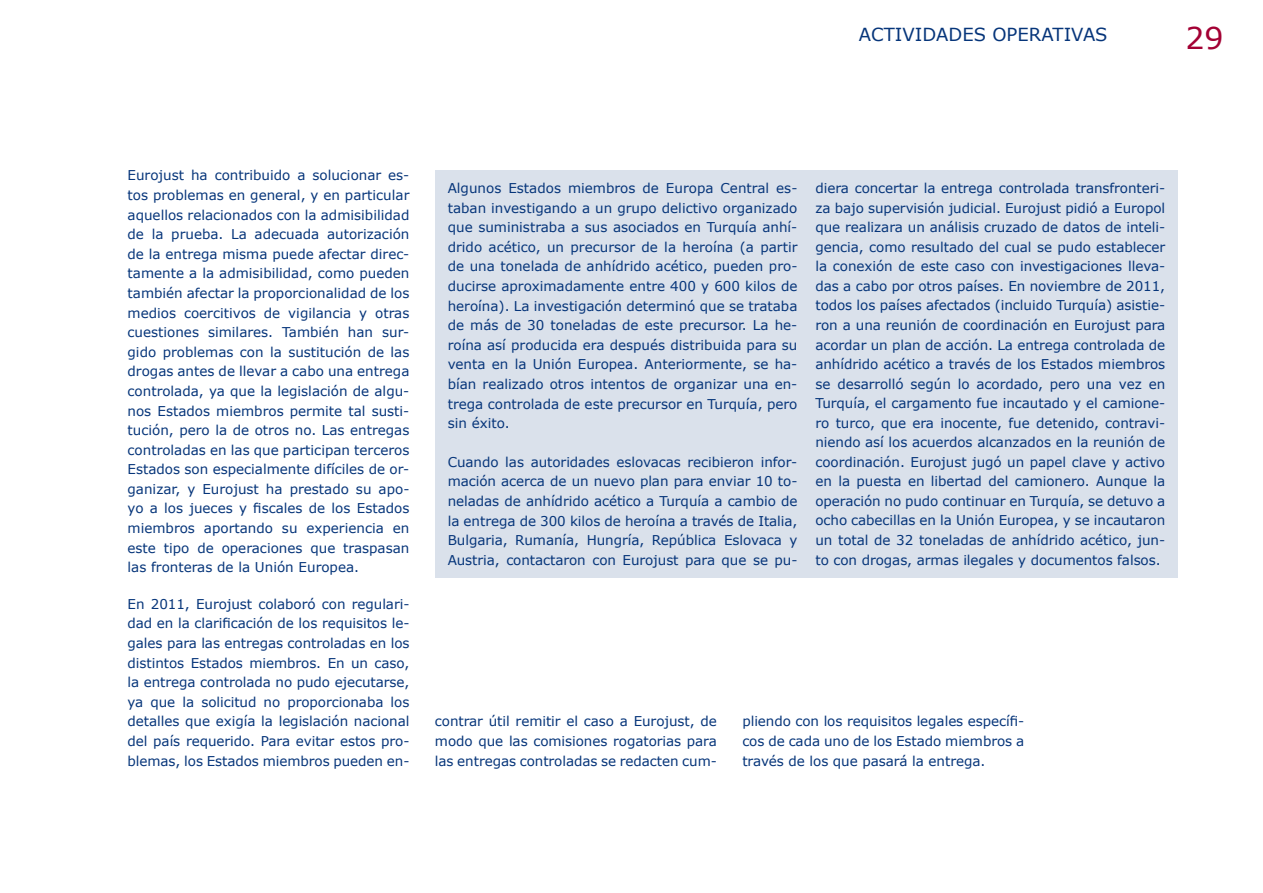
<style>
.page{position:relative;width:1263px;height:893px;background:#fff}
.page>*{position:absolute;margin:0;border:0;box-sizing:border-box;transform-origin:0 0}
.t1{font:30px "Verdana";color:#a30134}
.t2{font:18px "Verdana";color:#06357a}
.t3{font:13.5px/19.6px "Verdana";letter-spacing:-.005em;color:#06357a;text-align:justify}
</style>
<div class="page">
<div style="left:435px;top:170px;width:743px;height:407px;background:#dae1eb"></div>
<h2 class="t2" style="left:859px;top:23px;width:25px">Actividades</h2>
<h2 class="t2" style="left:992px;top:23px;width:27px">Operativas</h2>
<h1 class="t1" style="left:1185px;top:19px;width:40px">29</h1>
<p class="t3" style="left:128px;top:165px;width:283px">Eurojust ha contribuido a solucionar es&shy;tos problemas en general, y en particular aquellos relacionados con la admisibilidad de la prueba. La adecuada autorización de la entrega misma puede afectar direc&shy;tamente a la admisibilidad, como pueden también afectar la proporcionalidad de los medios coercitivos de vigilancia y otras cuestiones similares. También han sur&shy;gido problemas con la sustitución de las drogas antes de llevar a cabo una entrega controlada, ya que la legislación de algu&shy;nos Estados miembros permite tal susti&shy;tución, pero la de otros no. Las entregas controladas en las que participan terceros Estados son especialmente difíciles de or&shy;ganizar, y Eurojust ha prestado su apo&shy;yo a los jueces y fiscales de los Estados miembros aportando su experiencia en este tipo de operaciones que traspasan las fronteras de la Unión Europea.</p>
<p class="t3" style="left:128px;top:594px;width:283px">En 2011, Eurojust colaboró con regulari&shy;dad en la clarificación de los requisitos le&shy;gales para las entregas controladas en los distintos Estados miembros. En un caso, la entrega controlada no pudo ejecutarse, ya que la solicitud no proporcionaba los detalles que exigía la legislación nacional del país requerido. Para evitar estos pro&shy;blemas, los Estados miembros pueden en-</p>
<p class="t3" style="left:448px;top:178px;width:351px">Algunos Estados miembros de Europa Central es&shy;taban investigando a un grupo delictivo organizado que suministraba a sus asociados en Turquía anhí&shy;drido acético, un precursor de la heroína (a partir de una tonelada de anhídrido acético, pueden pro&shy;ducirse aproximadamente entre 400 y 600 kilos de heroína). La investigación determinó que se trataba de más de 30 toneladas de este precursor. La he&shy;roína así producida era después distribuida para su venta en la Unión Europea. Anteriormente, se ha&shy;bían realizado otros intentos de organizar una en&shy;trega controlada de este precursor en Turquía, pero sin éxito.</p>
<p class="t3" style="left:448px;top:452px;width:351px">Cuando las autoridades eslovacas recibieron infor&shy;mación acerca de un nuevo plan para enviar 10 to&shy;neladas de anhídrido acético a Turquía a cambio de la entrega de 300 kilos de heroína a través de Italia, Bulgaria, Rumanía, Hungría, República Eslovaca y Austria, contactaron con Eurojust para que se pu-</p>
<p class="t3" style="left:815px;top:178px;width:351px">diera concertar la entrega controlada transfronteri&shy;za bajo supervisión judicial. Eurojust pidió a Europol que realizara un análisis cruzado de datos de inteli&shy;gencia, como resultado del cual se pudo establecer la conexión de este caso con investigaciones lleva&shy;das a cabo por otros países. En noviembre de 2011, todos los países afectados (incluido Turquía) asistie&shy;ron a una reunión de coordinación en Eurojust para acordar un plan de acción. La entrega controlada de anhídrido acético a través de los Estados miembros se desarrolló según lo acordado, pero una vez en Turquía, el cargamento fue incautado y el camione&shy;ro turco, que era inocente, fue detenido, contravi&shy;niendo así los acuerdos alcanzados en la reunión de coordinación. Eurojust jugó un papel clave y activo en la puesta en libertad del camionero. Aunque la operación no pudo continuar en Turquía, se detuvo a ocho cabecillas en la Unión Europea, y se incautaron un total de 32 toneladas de anhídrido acético, jun&shy;to con drogas, armas ilegales y documentos falsos.</p>
<p class="t3" style="left:435px;top:711px;width:283px">contrar útil remitir el caso a Eurojust, de modo que las comisiones rogatorias para las entregas controladas se redacten cum-</p>
<p class="t3" style="left:742px;top:711px;width:283px">pliendo con los requisitos legales específi&shy;cos de cada uno de los Estado miembros a través de los que pasará la entrega.</p>
</div>
